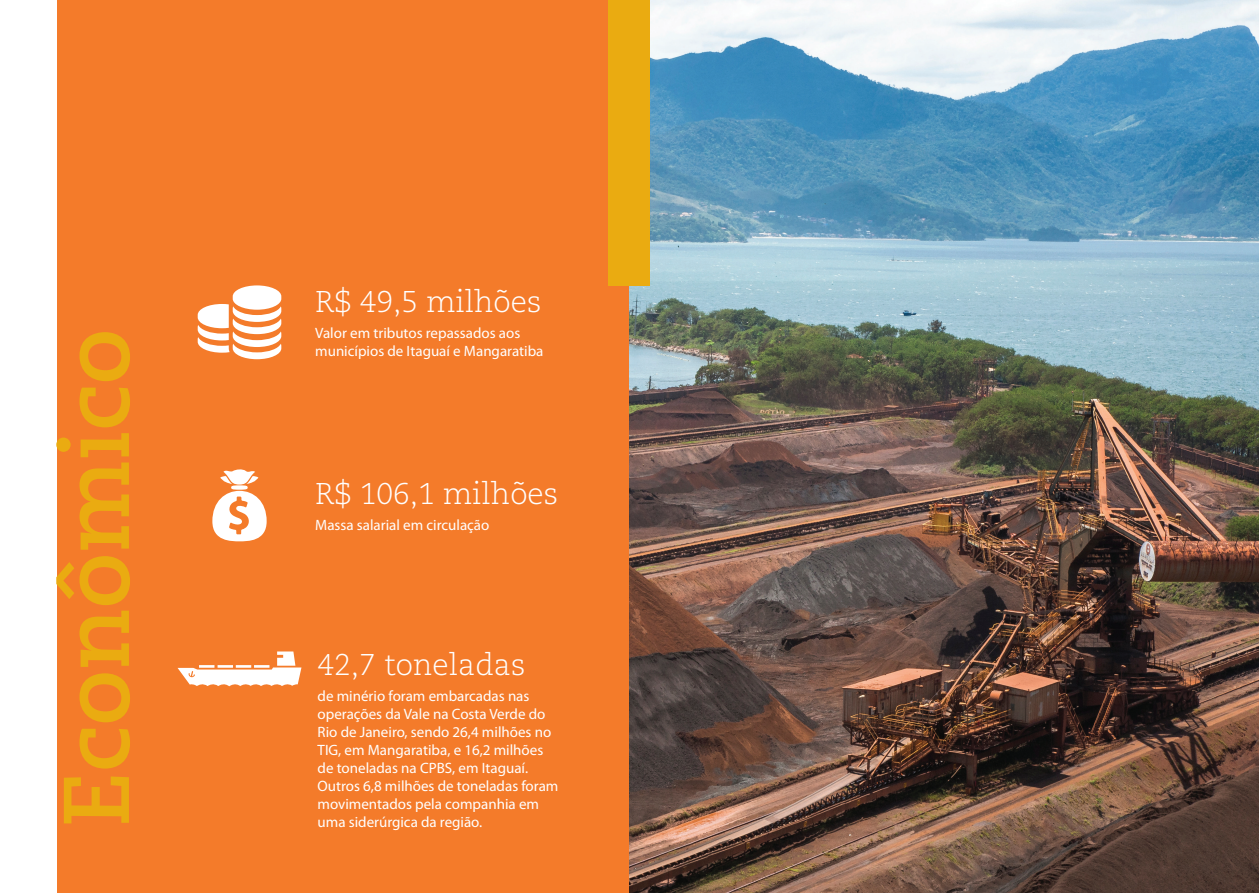
<style>
.page{position:relative;width:1259px;height:893px;background:#fff}
.page>*{position:absolute;margin:0;border:0;box-sizing:border-box;transform-origin:0 0}
.t1{font:700 93px "Caecilia LT Std";color:#eaab11}
.t2{font:300 30px "Caecilia LT Std";color:#fff}
.t3{font:15px/18px "Myriad Pro";color:#fff}
</style>
<div class="page">
<div style="left:57px;top:0;width:594px;height:893px;background:#f47b2a"></div>
<svg style="left:177px;top:651px;width:124px;height:35px"></svg>
<img style="left:629px;top:0;width:630px;height:893px">
<svg style="left:198px;top:285px;width:83px;height:74px"></svg>
<svg style="left:220px;top:469px;width:38px;height:16px"></svg>
<div style="left:231px;top:485px;width:17px;height:5px;background:#fff;border-radius:50%"></div>
<svg style="left:212px;top:491px;width:55px;height:50px"></svg>
<div style="left:608px;top:0;width:42px;height:285px;background:#eaab11"></div>
<h1 class="t1" style="left:42px;top:827px;width:499px;rotate:-90deg">Econômico</h1>
<h2 class="t2" style="left:315px;top:284px;width:228px">R$ 49,5 milhões</h2>
<p class="t3" style="left:315px;top:324px;width:230px">Valor em tributos repassados aos municípios de Itaguaí e Mangaratiba</p>
<h2 class="t2" style="left:315px;top:476px;width:244px">R$ 106,1 milhões</h2>
<p class="t3" style="left:315px;top:516px;width:176px">Massa salarial em circulação</p>
<h2 class="t2" style="left:317px;top:647px;width:209px">42,7 toneladas</h2>
<p class="t3" style="left:317px;top:687px;width:242px">de minério foram embarcadas nas operações da Vale na Costa Verde do Rio de Janeiro, sendo 26,4 milhões no TIG, em Mangaratiba, e 16,2 milhões de toneladas na CPBS, em Itaguaí.<br>Outros 6,8 milhões de toneladas foram movimentados pela companhia em uma siderúrgica da região.</p>
</div>
